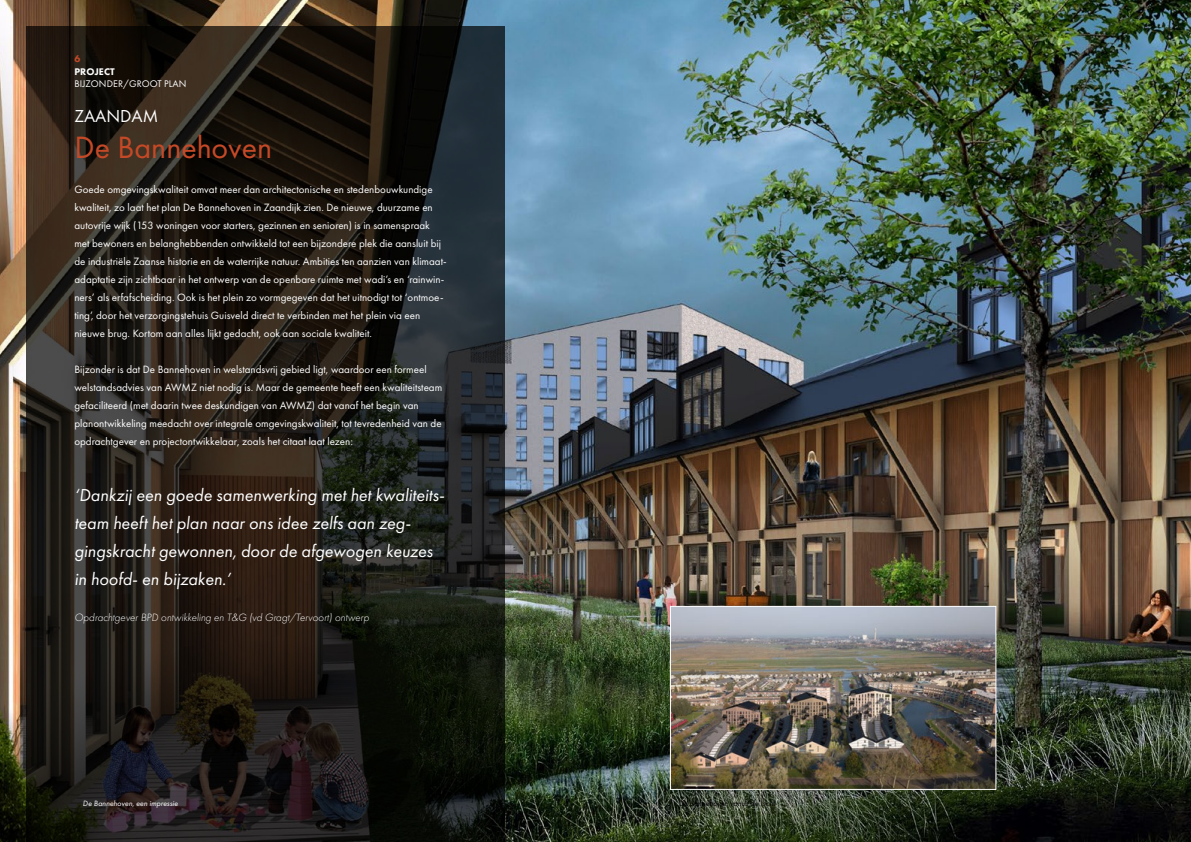
<style>
.page{position:relative;width:1191px;height:842px;background:#fff}
.page>*{position:absolute;margin:0;border:0;box-sizing:border-box;transform-origin:0 0}
.Hoofdstuk_jaarversla{font:32px "Futura PT";color:#c64927}
.Quote_zwart{font:italic 18px/28px "Futura PT";color:#fff}
.Hoofdstuk_jaarversla-2{font:18px "Futura PT";color:#fff}
.MooiNH_Spread_tekst{font:11px/18px "Futura PT";color:#fff}
.MooiNH_Spread_tekst-2{font:italic 300 11px "Futura PT";color:#fff}
.MooiNH_Onderwerprege{font:10px "Futura PT";letter-spacing:.01em;color:#fff}
.MooiNH_Onderwerprege-2{font:800 10px "Futura PT";letter-spacing:.01em;color:#fff}
.MooiNH_Onderwerprege-3{font:800 10px "Futura PT";color:#c64927}
.Bijschrift{font:italic 8px "Futura PT";color:#fff}
.Bijschrift-2{font:italic 8px "Futura PT";color:#000}
</style>
<div class="page">
<img style="left:0;top:0;width:1191px;height:842px">
<svg style="left:26px;top:26px;width:479px;height:816px;background:#201c18"></svg>
<img style="left:672px;top:608px;width:322px;height:180px">
<div style="left:670px;top:606px;width:326px;height:184px;border:1px solid #fff"></div>
<p class="MooiNH_Onderwerprege-3" style="left:74px;top:53px;width:23px">6 6</p>
<p class="MooiNH_Onderwerprege-2" style="left:74px;top:65px;width:42px">PROJECT</p>
<p class="MooiNH_Onderwerprege" style="left:74px;top:78px;width:114px">BIJZONDER/GROOT PLAN</p>
<p class="Hoofdstuk_jaarversla-2" style="left:74px;top:105px;width:85px">ZAANDAM</p>
<p class="Hoofdstuk_jaarversla" style="left:74px;top:128px;width:199px">De Bannehoven</p>
<p class="MooiNH_Spread_tekst" style="left:74px;top:180px;width:374px">Goede omgevingskwaliteit omvat meer dan architectonische en stedenbouwkundige kwaliteit, zo laat het plan De Bannehoven in Zaandijk zien. De nieuwe, duurzame en autovrije wijk (153 woningen voor starters, gezinnen en senioren) is in samenspraak met bewoners en belanghebbenden ontwikkeld tot een bijzondere plek die aansluit bij de industriële Zaanse historie en de waterrijke natuur. Ambities ten aanzien van klimaat&shy;adaptatie zijn zichtbaar in het ontwerp van de openbare ruimte met wadi’s en ‘rainwin&shy;ners’ als erfafscheiding. Ook is het plein zo vormgegeven dat het uitnodigt tot ‘ontmoe&shy;ting’, door het verzorgingstehuis Guisveld direct te verbinden met het plein via een nieuwe brug. Kortom aan alles lijkt gedacht, ook aan sociale kwaliteit.</p>
<p class="MooiNH_Spread_tekst" style="left:74px;top:360px;width:369px">Bijzonder is dat De Bannehoven in welstandsvrij gebied ligt, waardoor een formeel welstandsadvies van AWMZ niet nodig is. Maar de gemeente heeft een kwaliteitsteam gefaciliteerd (met daarin twee deskundigen van AWMZ) dat vanaf het begin van planontwikkeling meedacht over integrale omgevingskwaliteit, tot tevredenheid van de opdrachtgever en projectontwikkelaar, zoals het citaat laat lezen:</p>
<p class="Quote_zwart" style="left:74px;top:480px;width:371px">‘Dankzij een goede samenwerking met het kwaliteits&shy;team heeft het plan naar ons idee zelfs aan zeg&shy;gingskracht gewonnen, door de afgewogen keuzes in hoofd- en bijzaken.’</p>
<p class="MooiNH_Spread_tekst-2" style="left:74px;top:611px;width:296px">Opdrachtgever BPD ontwikkeling en T&amp;G (vd Gragt/Tervoort) ontwerp</p>
<p class="Bijschrift" style="left:83px;top:798px;width:97px">De Bannehoven, een impressie</p>
<p class="Bijschrift-2" style="left:679px;top:798px;width:98px">De Bannehoven vanuit de lucht</p>
</div>
